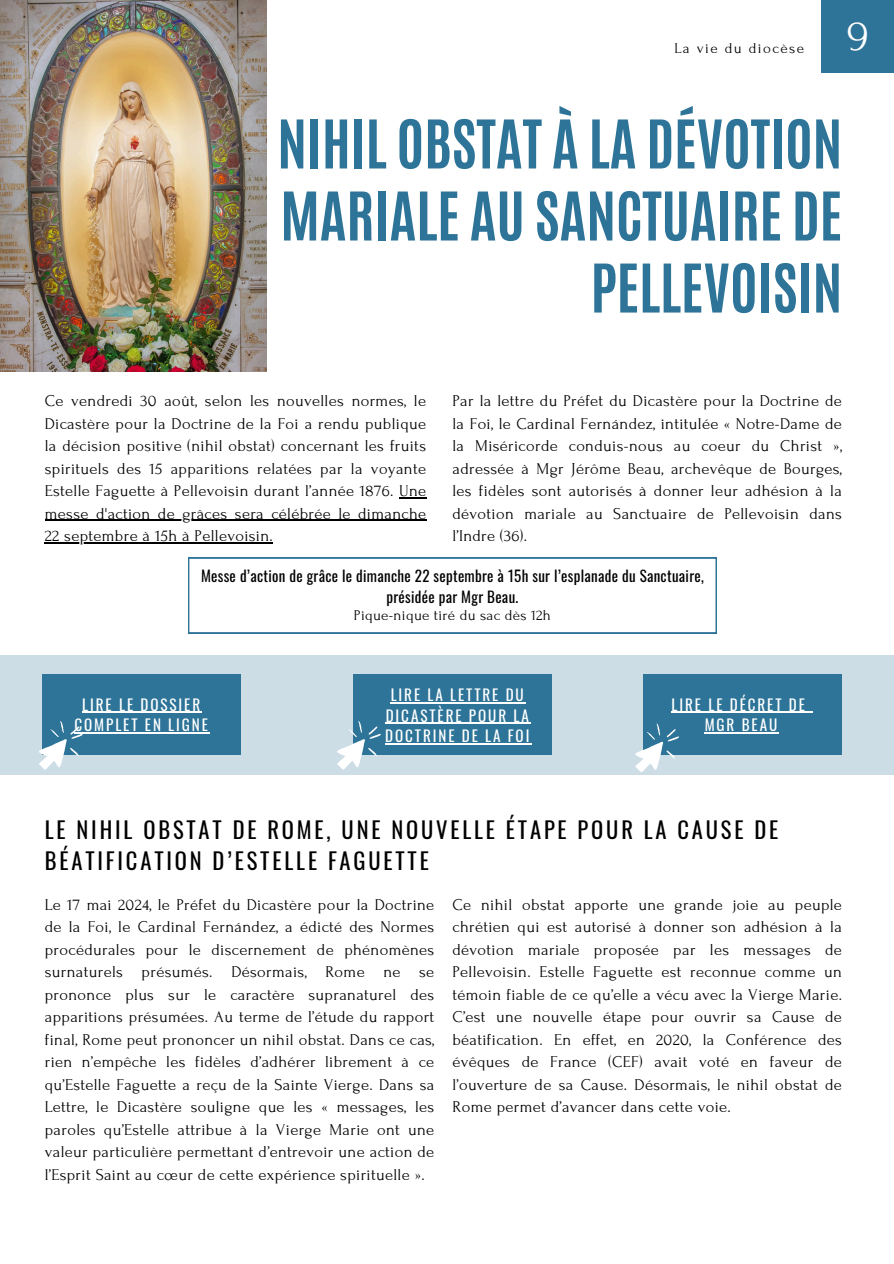
<style>
.page{position:relative;width:894px;height:1264px;background:#fff}
.page>*{position:absolute;margin:0;border:0;box-sizing:border-box;transform-origin:0 0}
.t1{font:700 57px "Antonio";letter-spacing:-.005em;color:#2e7498}
.t2{font:45.3px "Forum";color:#fff}
.t3{font:22.5px/31.5px "Oswald";letter-spacing:.125em;color:#000}
.t4{font:16.5px/22.5px "Forum";letter-spacing:.02em;color:#000;text-align:justify}
.t5{font:15.15px/20.2px "Oswald";letter-spacing:.125em;color:#fff;text-align:center}
.t6{font:15px/20.2px "Oswald";letter-spacing:.02em;color:#000;text-align:center}
.t7{font:15px "Forum";letter-spacing:.02em;color:#000}
.t8{font:15px "Forum";letter-spacing:.1em;color:#000}
</style>
<div class="page">
<div style="left:0;top:655px;width:893px;height:119px;background:#cddde6"></div>
<div style="left:42px;top:673px;width:199px;height:81px;background:#2e7498"></div>
<svg style="left:39px;top:721px;width:44px;height:49px"></svg>
<div style="left:642px;top:673px;width:199px;height:81px;background:#2e7498"></div>
<svg style="left:635px;top:723px;width:44px;height:49px"></svg>
<div style="left:353px;top:673px;width:198px;height:81px;background:#2e7498"></div>
<hr style="left:82px;top:712px;width:120px;height:1px;background:#fff">
<hr style="left:74px;top:732px;width:136px;height:1px;background:#fff">
<hr style="left:671px;top:712px;width:135px;height:1px;background:#fff">
<hr style="left:704px;top:732px;width:75px;height:1px;background:#fff">
<hr style="left:390px;top:702px;width:135px;height:1px;background:#fff">
<hr style="left:385px;top:722px;width:145px;height:2px;background:#fff">
<hr style="left:385px;top:743px;width:146px;height:1px;background:#fff">
<img style="left:0;top:0;width:267px;height:371px">
<svg style="left:399px;top:497px;width:27px;height:1px"></svg>
<hr style="left:45px;top:519px;width:381px;height:2px;background:#000">
<hr style="left:45px;top:542px;width:228px;height:1px;background:#000">
<svg style="left:188px;top:557px;width:528px;height:126px"></svg>
<svg style="left:337px;top:721px;width:44px;height:49px"></svg>
<div style="left:821px;top:0;width:72px;height:72px;background:#2e7498"></div>
<p class="t8" style="left:674px;top:40px;width:131px">La vie du diocèse</p>
<p class="t2" style="left:846px;top:11px;width:24px">9</p>
<p class="t1" style="left:277px;top:103px;width:566px">NIHIL OBSTAT À LA DÉVOTION</p>
<p class="t1" style="left:280px;top:175px;width:563px">MARIALE AU SANCTUAIRE DE</p>
<h3 class="t1" style="left:590px;top:247px;width:253px">PELLEVOISIN</h3>
<p class="t4" style="left:45px;top:390px;width:383px">Ce vendredi 30 août, selon les nouvelles normes, le Dicastère pour la Doctrine de la Foi a rendu publique la décision positive (nihil obstat) concernant les fruits spirituels des 15 apparitions relatées par la voyante Estelle Faguette à Pellevoisin durant l’année 1876. Une</p>
<p class="t4" style="left:45px;top:502px;width:382px">messe d'action de grâces sera célébrée le dimanche</p>
<p class="t4" style="left:45px;top:525px;width:229px">22 septembre à 15h à Pellevoisin.</p>
<p class="t4" style="left:452px;top:390px;width:391px">Par la lettre du Préfet du Dicastère pour la Doctrine de la Foi, le Cardinal Fernández, intitulée « Notre-Dame de la Miséricorde conduis-nous au coeur du Christ », adressée à Mgr Jérôme Beau, archevêque de Bourges, les fidèles sont autorisés à donner leur adhésion à la dévotion mariale au Sanctuaire de Pellevoisin dans l’Indre (36).</p>
<h3 class="t6" style="left:201px;top:565px;width:504px">Messe d’action de grâce le dimanche 22 septembre à 15h sur l’esplanade du Sanctuaire, présidée par Mgr Beau.</h3>
<p class="t7" style="left:354px;top:606px;width:198px">Pique-nique tiré du sac dès 12h</p>
<p class="t5" style="left:385px;top:684px;width:146px">LIRE LA LETTRE DU<br>DICASTÈRE POUR LA<br>DOCTRINE DE LA FOI</p>
<p class="t5" style="left:74px;top:693px;width:135px">LIRE LE DOSSIER<br>COMPLET EN LIGNE</p>
<p class="t5" style="left:671px;top:693px;width:135px">LIRE LE DÉCRET DE<br>MGR BEAU</p>
<p class="t3" style="left:45px;top:813px;width:734px">LE NIHIL OBSTAT DE ROME, UNE NOUVELLE ÉTAPE POUR LA CAUSE DE<br>BÉATIFICATION D’ESTELLE FAGUETTE</p>
<p class="t4" style="left:45px;top:893px;width:391px">Le 17 mai 2024, le Préfet du Dicastère pour la Doctrine de la Foi, le Cardinal Fernández, a édicté des Normes procédurales pour le discernement de phénomènes surnaturels présumés. Désormais, Rome ne se prononce plus sur le caractère supranaturel des apparitions présumées. Au terme de l’étude du rapport final, Rome peut prononcer un nihil obstat. Dans ce cas, rien n’empêche les fidèles d’adhérer librement à ce qu’Estelle Faguette a reçu de la Sainte Vierge. Dans sa Lettre, le Dicastère souligne que les « messages, les paroles qu’Estelle attribue à la Vierge Marie ont une valeur particulière permettant d’entrevoir une action de l’Esprit Saint au cœur de cette expérience spirituelle ».</p>
<h3 class="t4" style="left:452px;top:893px;width:391px">Ce nihil obstat apporte une grande joie au peuple chrétien qui est autorisé à donner son adhésion à la dévotion mariale proposée par les messages de Pellevoisin. Estelle Faguette est reconnue comme un témoin fiable de ce qu’elle a vécu avec la Vierge Marie.<br>C’est une nouvelle étape pour ouvrir sa Cause de béatification. En effet, en 2020, la Conférence des évêques de France (CEF) avait voté en faveur de l’ouverture de sa Cause. Désormais, le nihil obstat de Rome permet d’avancer dans cette voie.</h3>
</div>
